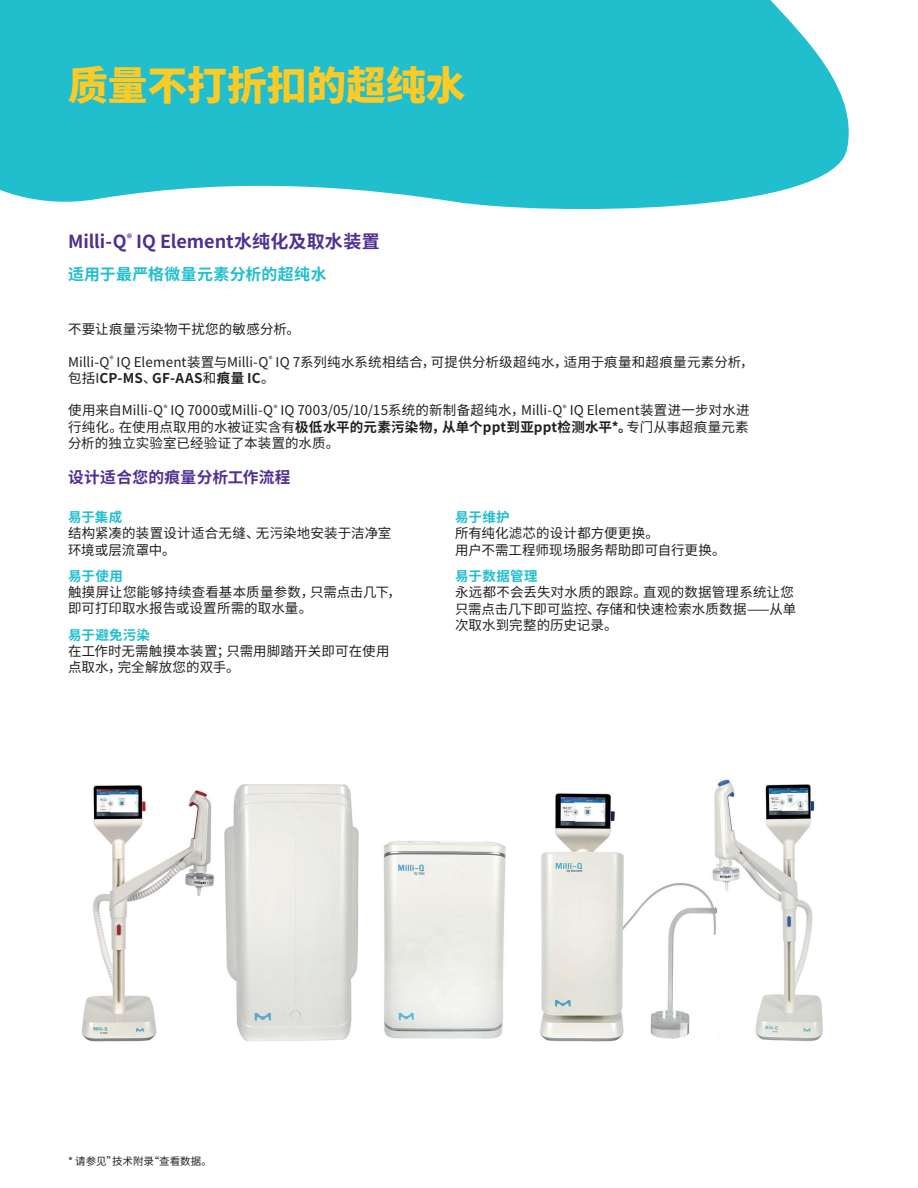
<style>
.page{position:relative;width:918px;height:1188px;background:#fff}
.page>*{position:absolute;margin:0;border:0;box-sizing:border-box;transform-origin:0 0}
.t1{font:900 39.75px "Noto Sans CJ Ksc";color:#fecb26}
.t2{font:700 18px "Noto Sans CJ Ksc";color:#502e92}
.t3{font:700 15.9px "Noto Sans CJ Ksc";letter-spacing:.02em;color:#21bece}
.t4{font:700 15.75px "Noto Sans CJ Ksc";letter-spacing:.02em;color:#502e92}
.t5{font:13.5px/16.2px "Noto Sans CJ Ksc";letter-spacing:.01em;color:#231f20}
.t6{font:700 13.5px "Noto Sans CJ Ksc";letter-spacing:.02em;color:#21bece}
.t7{font:10.5px "Noto Sans CJ Ksc";color:#231f20}
.s1{font-weight:700}
</style>
<div class="page">
<svg style="left:0;top:0;width:849px;height:209px;background:#33c3d2"></svg>
<img style="left:81px;top:779px;width:742px;height:263px">
<h1 class="t1" style="left:68px;top:63px;width:399px">质量不打折扣的超纯水</h1>
<h2 class="t2" style="left:68px;top:231px;width:313px">Milli-Q<sup>®</sup> IQ Element水纯化及取水装置</h2>
<p class="t3" style="left:68px;top:265px;width:260px">适用于最严格微量元素分析的超纯水</p>
<p class="t5" style="left:68px;top:322px;width:233px">不要让痕量污染物干扰您的敏感分析。</p>
<p class="t5" style="left:68px;top:354px;width:687px">Milli-Q<sup>®</sup> IQ Element装置与Milli-Q<sup>®</sup> IQ 7系列纯水系统相结合，可提供分析级超纯水，适用于痕量和超痕量元素分析，包括I<span class="s1">CP-MS</span>、<span class="s1">GF-AAS</span>和<span class="s1">痕量 IC</span>。</p>
<p class="t5" style="left:68px;top:403px;width:683px;text-align:justify">使用来自Milli-Q<sup>®</sup> IQ 7000或Milli-Q<sup>®</sup> IQ 7003/05/10/15系统的新制备超纯水，Milli-Q<sup>®</sup> IQ Element装置进一步对水进行纯化。在使用点取用的水被证实含有<span class="s1">极低水平的元素污染物，从单个ppt到亚ppt检测水平*。</span>专门从事超痕量元素分析的独立实验室已经验证了本装置的水质。</p>
<p class="t4" style="left:68px;top:468px;width:224px">设计适合您的痕量分析工作流程</p>
<p class="t6" style="left:68px;top:510px;width:56px">易于集成</p>
<p class="t5" style="left:68px;top:526px;width:325px">结构紧凑的装置设计适合无缝、无污染地安装于洁净室环境或层流罩中。</p>
<p class="t6" style="left:68px;top:569px;width:56px">易于使用</p>
<p class="t5" style="left:68px;top:585px;width:334px">触摸屏让您能够持续查看基本质量参数，只需点击几下，即可打印取水报告或设置所需的取水量。</p>
<p class="t6" style="left:68px;top:627px;width:83px">易于避免污染</p>
<p class="t5" style="left:68px;top:643px;width:323px">在工作时无需触摸本装置；只需用脚踏开关即可在使用点取水，完全解放您的双手。</p>
<p class="t6" style="left:455px;top:510px;width:56px">易于维护</p>
<p class="t5" style="left:455px;top:526px;width:272px">所有纯化滤芯的设计都方便更换。<br>用户不需工程师现场服务帮助即可自行更换。</p>
<p class="t6" style="left:455px;top:569px;width:84px">易于数据管理</p>
<p class="t5" style="left:455px;top:585px;width:343px">永远都不会丢失对水质的跟踪。直观的数据管理系统让您只需点击几下即可监控、存储和快速检索水质数据——从单次取水到完整的历史记录。</p>
<p class="t7" style="left:68px;top:1155px;width:145px">* 请参见”技术附录“查看数据。</p>
</div>
